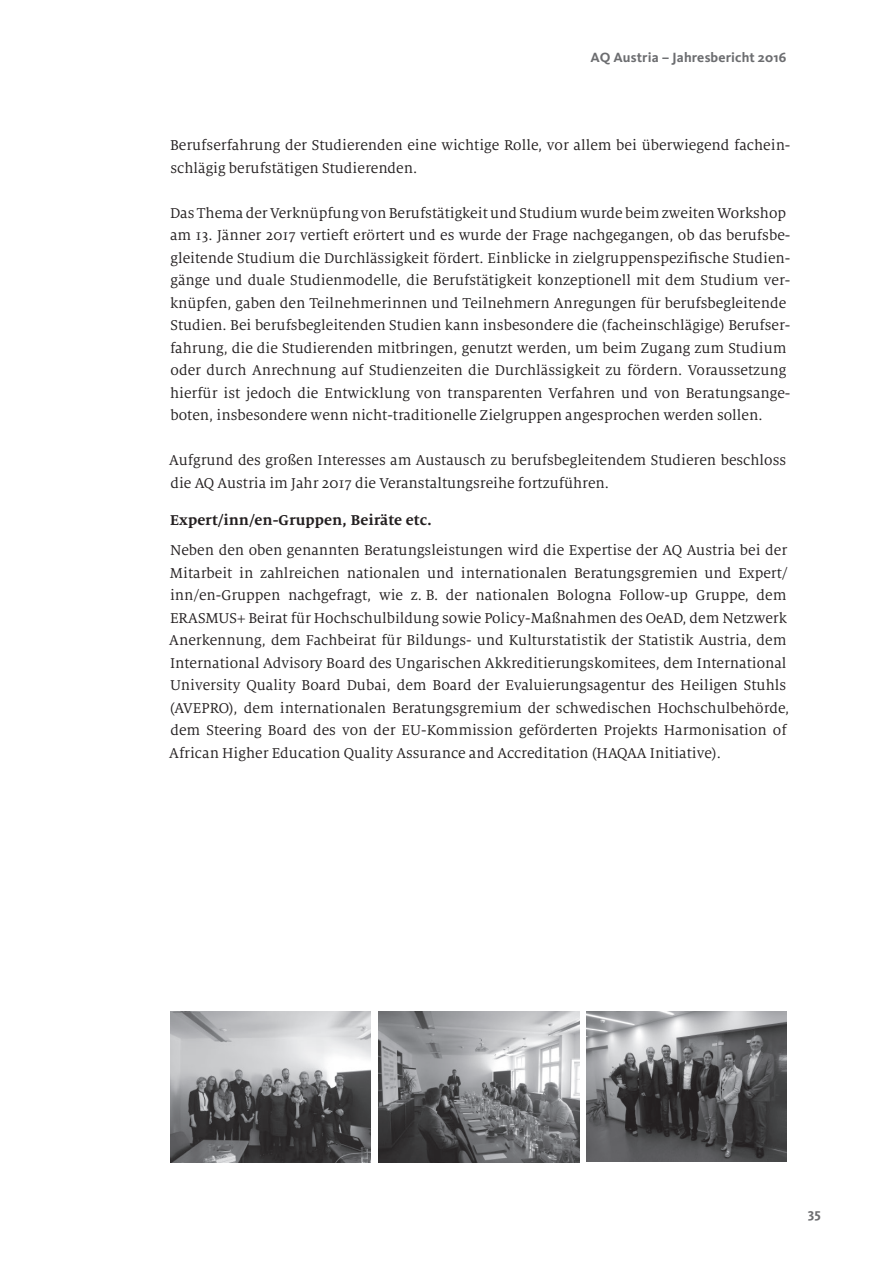
<style>
.page{position:relative;width:893px;height:1263px;background:#fff}
.page>*{position:absolute;margin:0;border:0;box-sizing:border-box;transform-origin:0 0}
.t1{font:15.75px/22.5px "Milo Serif Pro";color:#231f20}
.t2{font:700 15.75px "Milo Serif Pro";letter-spacing:.005em;color:#231f20}
.t3{font:700 13.8px "Kievit OT";letter-spacing:.01em;color:#6c6d70}
</style>
<div class="page">
<img style="left:170px;top:1012px;width:201px;height:151px">
<img style="left:378px;top:1012px;width:201px;height:151px">
<img style="left:587px;top:1012px;width:200px;height:150px">
<p class="t3" style="left:590px;top:49px;width:197px">AQ Austria – Jahresbericht 2016</p>
<p class="t1" style="left:170px;top:134px;width:622px">Berufserfahrung der Studierenden eine wichtige Rolle, vor allem bei überwiegend fachein&shy;schlägig berufstätigen Studierenden.</p>
<p class="t1" style="left:170px;top:201px;width:622px">Das Thema der Verknüpfung von Berufstätigkeit und Studium wurde beim zweiten Workshop am 13. Jänner 2017 vertieft erörtert und es wurde der Frage nachgegangen, ob das berufsbe&shy;gleitende Studium die Durchlässigkeit fördert. Einblicke in zielgruppenspezifische Studien&shy;gänge und duale Studienmodelle, die Berufstätigkeit konzeptionell mit dem Studium ver&shy;knüpfen, gaben den Teilnehmerinnen und Teilnehmern Anregungen für berufsbegleitende Studien. Bei berufsbegleitenden Studien kann insbesondere die (facheinschlägige) Berufser&shy;fahrung, die die Studierenden mitbringen, genutzt werden, um beim Zugang zum Studium oder durch Anrechnung auf Studienzeiten die Durchlässigkeit zu fördern. Voraussetzung hierfür ist jedoch die Entwicklung von transparenten Verfahren und von Beratungsange&shy;boten, insbesondere wenn nicht-traditionelle Zielgruppen angesprochen werden sollen.</p>
<p class="t1" style="left:169px;top:449px;width:618px">Aufgrund des großen Interesses am Austausch zu berufsbegleitendem Studieren beschloss die AQ Austria im Jahr 2017 die Veranstaltungsreihe fortzuführen.</p>
<p class="t2" style="left:170px;top:511px;width:263px">Expert/inn/en-Gruppen, Beiräte etc.</p>
<p class="t1" style="left:169px;top:539px;width:622px">Neben den oben genannten Beratungsleistungen wird die Expertise der AQ Austria bei der Mitarbeit in zahlreichen nationalen und internationalen Beratungsgremien und Expert/ inn/en-Gruppen nachgefragt, wie z. B. der nationalen Bologna Follow-up Gruppe, dem ERASMUS+ Beirat für Hochschulbildung sowie Policy-Maßnahmen des OeAD, dem Netzwerk Anerkennung, dem Fachbeirat für Bildungs- und Kulturstatistik der Statistik Austria, dem International Advisory Board des Ungarischen Akkreditierungskomitees, dem International University Quality Board Dubai, dem Board der Evaluierungsagentur des Heiligen Stuhls (AVEPRO), dem internationalen Beratungsgremium der schwedischen Hochschulbehörde, dem Steering Board des von der EU-Kommission geförderten Projekts Harmonisation of African Higher Education Quality Assurance and Accreditation (HAQAA Initiative).</p>
<p class="t3" style="left:808px;top:1205px;width:14px">35</p>
</div>
